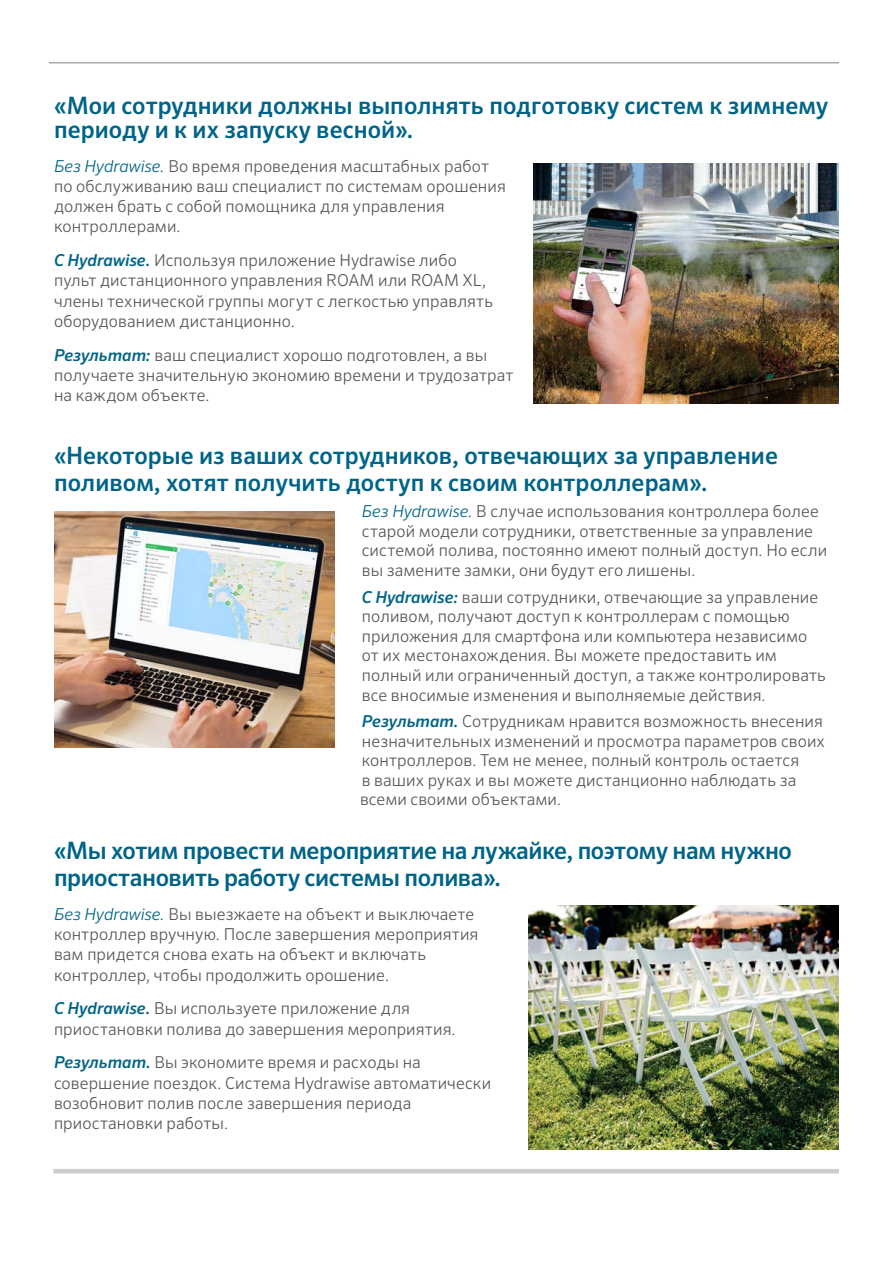
<style>
.page{position:relative;width:893px;height:1263px;background:#fff}
.page>*{position:absolute;margin:0;border:0;box-sizing:border-box;transform-origin:0 0}
.t1{font:500 24px/24px "Sero Pro";color:#006488}
.t2{font:500 24px/27px "Sero Pro";letter-spacing:-.02em;color:#006488}
.t3{font:300 16.5px/20.2px "Sero Pro";letter-spacing:.005em;color:#585956}
.t4{font:300 16.5px/20.2px "Sero Pro";letter-spacing:.01em;color:#58595b}
.s1{font-style:italic;color:#006488}
.s2{font-weight:500;font-style:italic;color:#006488}
</style>
<div class="page">
<hr style="left:53px;top:1169px;width:786px;height:4px;background:#cfcdcb">
<img style="left:54px;top:512px;width:281px;height:235px">
<img style="left:528px;top:905px;width:311px;height:244px">
<img style="left:534px;top:163px;width:305px;height:241px">
<hr style="left:49px;top:62px;width:790px;height:2px;background:#aca9a7">
<h1 class="t1" style="left:54px;top:93px;width:776px">«Мои сотрудники должны выполнять подготовку систем к зимнему периоду и к их запуску весной».</h1>
<p class="t4" style="left:54px;top:155px;width:453px"><span class="s1">Без Hydrawise.</span> Во время проведения масштабных работ по обслуживанию ваш специалист по системам орошения должен брать с собой помощника для управления контроллерами.</p>
<p class="t3" style="left:54px;top:250px;width:441px"><span class="s2">С Hydrawise.</span> Используя приложение Hydrawise либо пульт дистанционного управления ROAM или ROAM XL, члены технической группы могут с легкостью управлять оборудованием дистанционно.</p>
<p class="t3" style="left:54px;top:344px;width:461px"><span class="s2">Результат:</span> ваш специалист хорошо подготовлен, а вы получаете значительную экономию времени и трудозатрат на каждом объекте.</p>
<h1 class="t1" style="left:54px;top:442px;width:726px;line-height:27px">«Некоторые из ваших сотрудников, отвечающих за управление поливом, хотят получить доступ к своим контроллерам».</h1>
<p class="t3" style="left:362px;top:501px;width:467px;line-height:19.8px"><span class="s1">Без Hydrawise.</span> В случае использования контроллера более старой модели сотрудники, ответственные за управление системой полива, постоянно имеют полный доступ. Но если вы замените замки, они будут его лишены.</p>
<p class="t3" style="left:362px;top:587px;width:466px;line-height:19.6px"><span class="s2">С Hydrawise:</span> ваши сотрудники, отвечающие за управление поливом, получают доступ к контроллерам с помощью приложения для смартфона или компьютера независимо от их местонахождения. Вы можете предоставить им полный или ограниченный доступ, а также контролировать все вносимые изменения и выполняемые действия.</p>
<p class="t3" style="left:360px;top:711px;width:466px;line-height:19.5px"><span class="s2">Результат.</span> Сотрудникам нравится возможность внесения незначительных изменений и просмотра параметров своих контроллеров. Тем не менее, полный контроль остается<br>в ваших руках и вы можете дистанционно наблюдать за всеми своими объектами.</p>
<h1 class="t2" style="left:54px;top:837px;width:739px">«Мы хотим провести мероприятие на лужайке, поэтому нам нужно приостановить работу системы полива».</h1>
<p class="t3" style="left:54px;top:904px;width:426px"><span class="s1">Без Hydrawise.</span> Вы выезжаете на объект и выключаете контроллер вручную. После завершения мероприятия вам придется снова ехать на объект и включать контроллер, чтобы продолжить орошение.</p>
<p class="t3" style="left:54px;top:998px;width:403px"><span class="s2">С Hydrawise.</span> Вы используете приложение для приостановки полива до завершения мероприятия.</p>
<p class="t3" style="left:54px;top:1052px;width:439px"><span class="s2">Результат.</span> Вы экономите время и расходы на совершение поездок. Система Hydrawise автоматически возобновит полив после завершения периода приостановки работы.</p>
</div>
